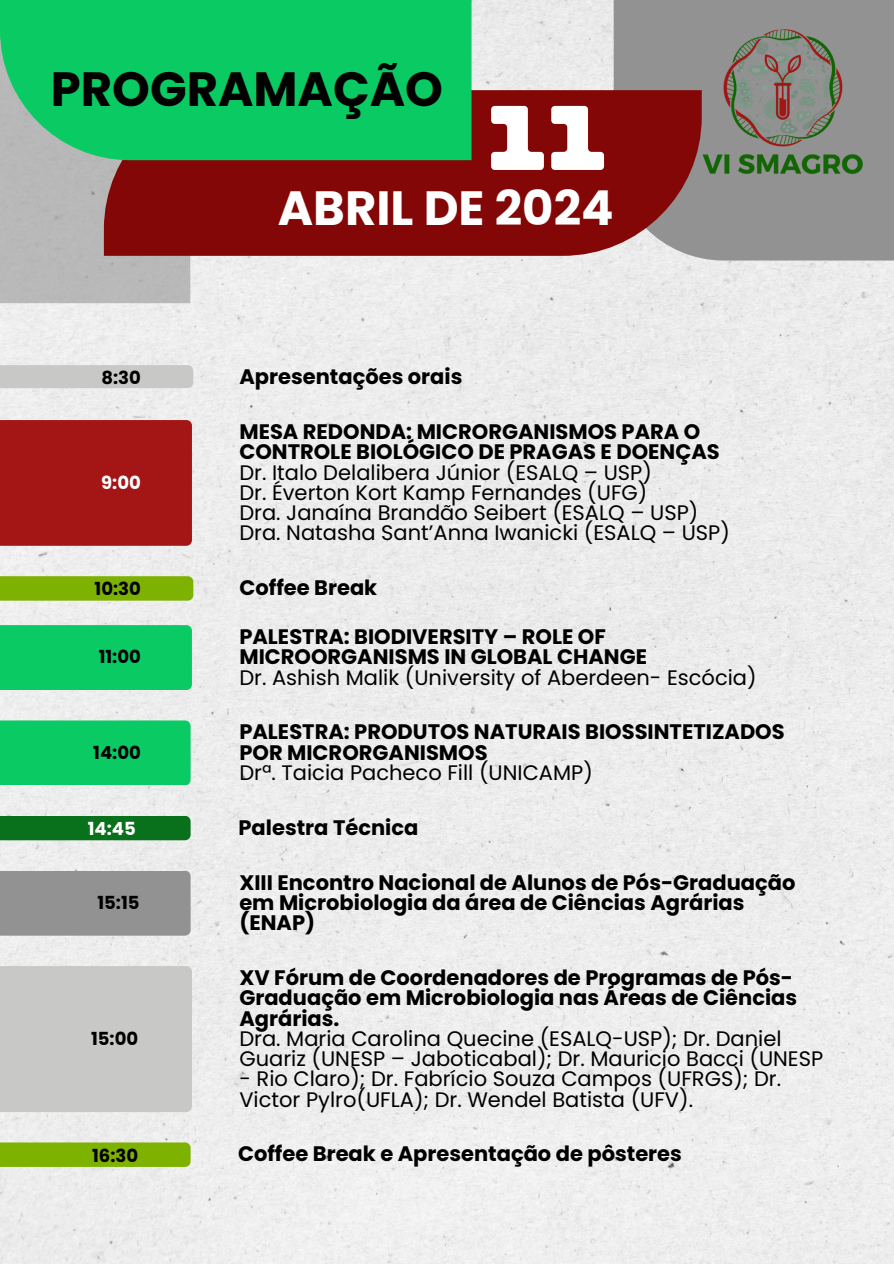
<style>
.page{position:relative;width:894px;height:1264px;background:#fff}
.page>*{position:absolute;margin:0;border:0;box-sizing:border-box;transform-origin:0 0}
.t1{font:700 79.95px "Cosmic Octo";color:#fff}
.t2{font:700 48px "Poppins";color:#fff}
.t3{font:700 48px "Poppins";color:#000}
.t4{font:700 21px/20.2px "Poppins";color:#000}
.t5{font:21px/20.2px "Poppins";color:#000}
.t6{font:700 18px "Poppins";color:#000}
.t7{font:700 18px "Poppins";color:#fff}
</style>
<div class="page">
<div style="left:0;top:0;width:893px;height:1263px;background:#ededed"></div>
<div style="left:0;top:160px;width:190px;height:143px;background:#b8b8b8"></div>
<div style="left:613px;top:0;width:280px;height:260px;background:#929292"></div>
<div style="left:104px;top:90px;width:597px;height:165px;background:#840707"></div>
<div style="left:0;top:420px;width:192px;height:126px;background:#a41616"></div>
<div style="left:0;top:576px;width:193px;height:24px;background:#7eb200"></div>
<div style="left:0;top:625px;width:192px;height:65px;background:#0acb63"></div>
<div style="left:0;top:0;width:471px;height:160px;background:#0acb63"></div>
<div style="left:0;top:365px;width:193px;height:23px;background:#c8c8c7"></div>
<div style="left:0;top:720px;width:190px;height:65px;background:#0acb63"></div>
<div style="left:0;top:870px;width:190px;height:65px;background:#929292"></div>
<img style="left:678px;top:0;width:209px;height:208px">
<div style="left:0;top:966px;width:192px;height:146px;background:#c8c8c7"></div>
<div style="left:0;top:1142px;width:190px;height:24px;background:#7eb200"></div>
<div style="left:0;top:815px;width:190px;height:25px;background:#09701c"></div>
<p class="t3" style="left:51px;top:55px;width:393px">PROGRAMAÇÃO</p>
<p class="t1" style="left:487px;top:90px;width:122px">11</p>
<p class="t6" style="left:101px;top:365px;width:41px">8:30</p>
<p class="t7" style="left:101px;top:469px;width:41px">9:00</p>
<p class="t2" style="left:278px;top:174px;width:337px">ABRIL DE 2024</p>
<h1 class="t4" style="left:239px;top:366px;width:224px">Apresentações orais</h1>
<p class="t4" style="left:239px;top:421px;width:482px">MESA REDONDA: MICRORGANISMOS PARA O<br>CONTROLE BIOLÓGICO DE PRAGAS E DOENÇAS</p>
<p class="t5" style="left:239px;top:462px;width:492px">Dr. Italo Delalibera Júnior (ESALQ – USP)<br>Dr. Éverton Kort Kamp Fernandes (UFG)<br>Dra. Janaína Brandão Seibert (ESALQ – USP)<br>Dra. Natasha Sant’Anna Iwanicki (ESALQ – USP)</p>
<p class="t6" style="left:95px;top:576px;width:48px">10:30</p>
<p class="t4" style="left:239px;top:577px;width:139px">Coffee Break</p>
<p class="t4" style="left:239px;top:626px;width:409px">PALESTRA: BIODIVERSITY – ROLE OF<br>MICROORGANISMS IN GLOBAL CHANGE</p>
<p class="t5" style="left:239px;top:667px;width:518px">Dr. Ashish Malik (University of Aberdeen- Escócia)</p>
<h1 class="t6" style="left:99px;top:644px;width:44px">11:00</h1>
<p class="t6" style="left:93px;top:739px;width:49px">14:00</p>
<p class="t4" style="left:239px;top:722px;width:546px">PALESTRA: PRODUTOS NATURAIS BIOSSINTETIZADOS<br>POR MICRORGANISMOS</p>
<p class="t5" style="left:239px;top:762px;width:355px">Drª. Taicia Pacheco Fill (UNICAMP)</p>
<p class="t7" style="left:88px;top:816px;width:49px">14:45</p>
<p class="t4" style="left:238px;top:817px;width:181px">Palestra Técnica</p>
<p class="t6" style="left:97px;top:889px;width:44px">15:15</p>
<p class="t6" style="left:91px;top:1025px;width:49px">15:00</p>
<p class="t6" style="left:92px;top:1143px;width:47px">16:30</p>
<p class="t4" style="left:239px;top:872px;width:557px">XIII Encontro Nacional de Alunos de Pós-Graduação em Microbiologia da área de Ciências Agrárias (ENAP)</p>
<p class="t4" style="left:239px;top:967px;width:559px">XV Fórum de Coordenadores de Programas de Pós-<br>Graduação em Microbiologia nas Áreas de Ciências<br>Agrárias.</p>
<p class="t5" style="left:239px;top:1028px;width:585px">Dra. Maria Carolina Quecine (ESALQ-USP); Dr. Daniel<br>Guariz (UNESP – Jaboticabal); Dr. Mauricio Bacci (UNESP</p>
<p class="t5" style="left:239px;top:1068px;width:543px">- Rio Claro); Dr. Fabrício Souza Campos (UFRGS); Dr.<br>Victor Pylro(UFLA); Dr. Wendel Batista (UFV).</p>
<p class="t4" style="left:238px;top:1143px;width:445px">Coffee Break e Apresentação de pôsteres</p>
</div>
